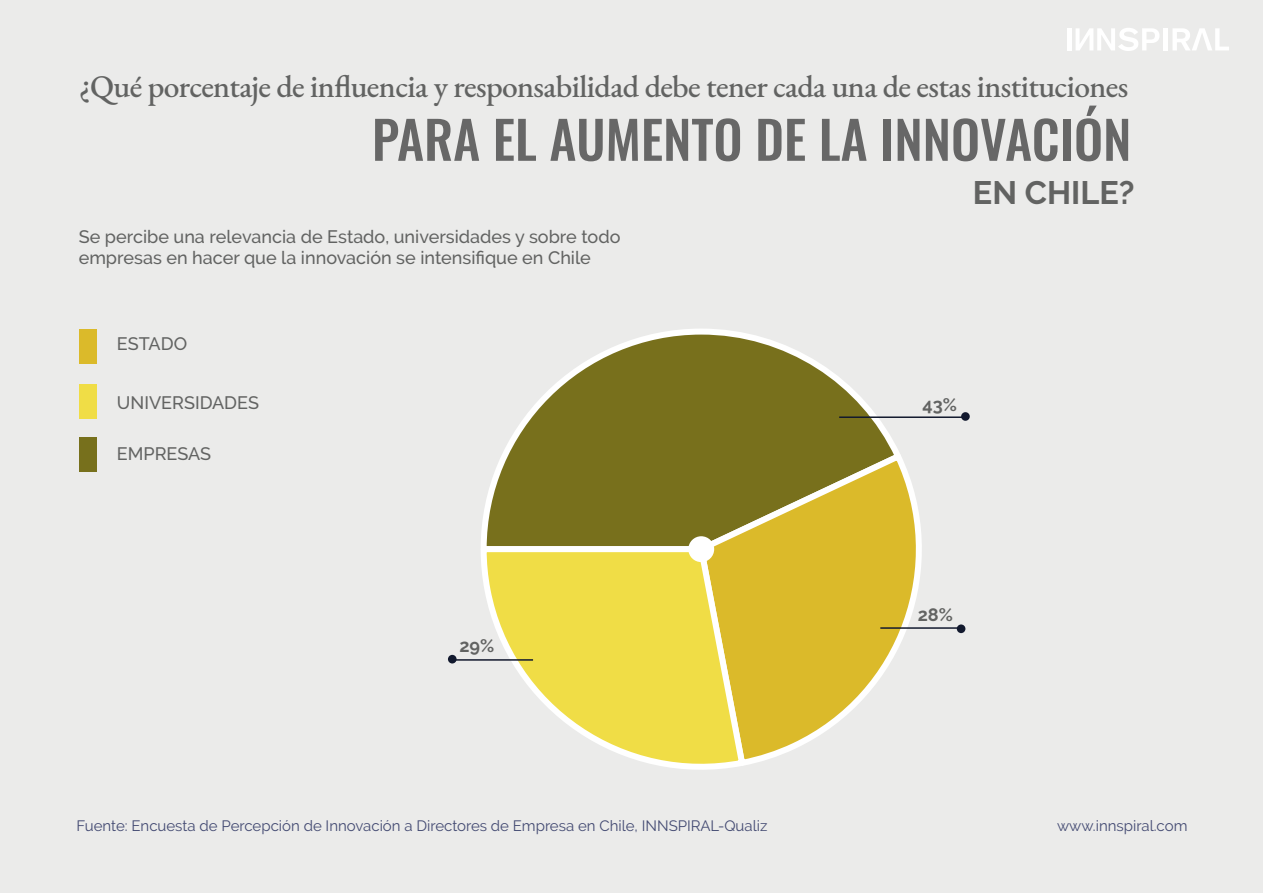
<style>
.page{position:relative;width:1263px;height:893px;background:#ebebea}
.page>*{position:absolute;margin:0;border:0;box-sizing:border-box;transform-origin:0 0}
.t1{font:500 51.75px "Oswald";color:#676767}
.t2{font:700 32.4px "Raleway";color:#626362}
.t3{font:500 31.5px "EB Garamond";letter-spacing:-.02em;color:#626362}
.t4{font:500 18px/21px "Raleway";color:#626362}
.t5{font:700 18px "Raleway";color:#626362}
.t6{font:15px "Raleway";color:#434a72}
</style>
<div class="page">
<div style="left:1067px;top:28px;width:5px;height:22px;background:#fff"></div>
<svg style="left:1076px;top:28px;width:83px;height:23px"></svg>
<hr style="left:1163px;top:28px;width:4px;height:22px;background:#fff">
<svg style="left:1173px;top:28px;width:56px;height:22px"></svg>
<div style="left:79px;top:384px;width:17px;height:35px;background:#f0dd46"></div>
<div style="left:79px;top:437px;width:17px;height:35px;background:#77701c"></div>
<div style="left:79px;top:329px;width:17px;height:35px;background:#dbba2a"></div>
<svg style="left:481px;top:329px;width:416px;height:214px"></svg>
<svg style="left:694px;top:448px;width:228px;height:316px"></svg>
<svg style="left:481px;top:543px;width:268px;height:227px"></svg>
<div style="left:688px;top:536px;width:26px;height:26px;background:#fff;border-radius:50%"></div>
<hr style="left:880px;top:627px;width:81px;height:2px;background:#12192e">
<div style="left:957px;top:624px;width:8px;height:9px;background:#12192e;border-radius:50%"></div>
<hr style="left:839px;top:416px;width:126px;height:2px;background:#12192e">
<div style="left:961px;top:412px;width:9px;height:9px;background:#12192e;border-radius:50%"></div>
<hr style="left:452px;top:659px;width:81px;height:2px;background:#12192e">
<div style="left:448px;top:655px;width:9px;height:8px;background:#12192e;border-radius:50%"></div>
<p class="t3" style="left:79px;top:65px;width:1051px">¿Qué porcentaje de influencia y responsabilidad debe tener cada una de estas instituciones</p>
<p class="t1" style="left:372px;top:113px;width:761px">PARA EL AUMENTO DE LA INNOVACIÓN</p>
<p class="t4" style="left:79px;top:226px;width:543px">Se percibe una relevancia de Estado, universidades y sobre todo empresas en hacer que la innovación se intensifique en Chile</p>
<p class="t4" style="left:117px;top:333px;width:72px">ESTADO</p>
<p class="t4" style="left:117px;top:392px;width:144px">UNIVERSIDADES</p>
<p class="t4" style="left:117px;top:443px;width:96px">EMPRESAS</p>
<p class="t5" style="left:459px;top:635px;width:36px">29%</p>
<p class="t6" style="left:77px;top:816px;width:692px">Fuente: Encuesta de Percepción de Innovación a Directores de Empresa en Chile, INNSPIRAL-Qualiz</p>
<p class="t2" style="left:973px;top:174px;width:163px">EN CHILE?</p>
<p class="t5" style="left:922px;top:394px;width:36px">43%</p>
<p class="t5" style="left:918px;top:605px;width:37px">28%</p>
<p class="t6" style="left:1057px;top:816px;width:132px">www.innspiral.com</p>
</div>
